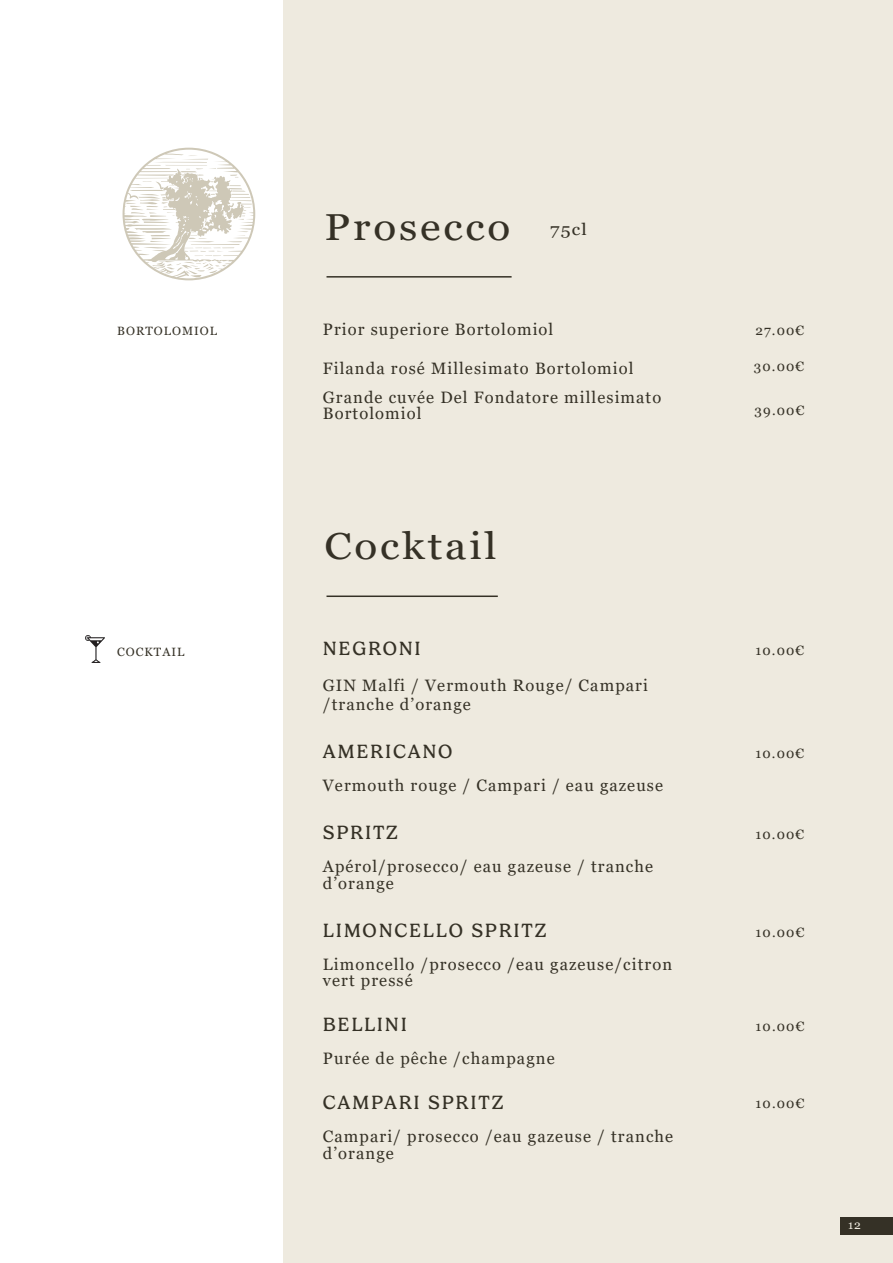
<style>
.page{position:relative;width:893px;height:1263px;background:#fff}
.page>*{position:absolute;margin:0;border:0;box-sizing:border-box;transform-origin:0 0}
.t1{font:37.5px "Georgia";letter-spacing:.065em;color:#353126;scale:1.13 1}
.t2{font:19.5px "Gelica";letter-spacing:.085em;color:#353126}
.t3{font:16.5px/16.5px "Georgia";letter-spacing:.065em;color:#353126}
.t4{font:16.5px "Georgia";letter-spacing:.065em;color:#353126;scale:1.13 1}
.t5{font:13.5px "Georgia";letter-spacing:.085em;color:#353126}
.t6{font:12px "Georgia";letter-spacing:.085em;color:#353126}
.t7{font:12px "Georgia";color:#eeeadf}
</style>
<div class="page">
<svg style="left:123px;top:148px;width:132px;height:132px"></svg>
<div style="left:283px;top:0;width:610px;height:1263px;background:#eeeadf"></div>
<hr style="left:326px;top:276px;width:186px;height:2px;background:#353126">
<hr style="left:326px;top:595px;width:172px;height:2px;background:#353126">
<div style="left:840px;top:1217px;width:53px;height:18px;background:#353126"></div>
<img style="left:85px;top:635px;width:20px;height:28px">
<h1 class="t1" style="left:325px;top:204px;width:166px">Prosecco</h1>
<p class="t4" style="left:550px;top:219px;width:34px">75cl</p>
<p class="t6" style="left:117px;top:324px;width:101px">BORTOLOMIOL</p>
<p class="t3" style="left:323px;top:322px;width:232px">Prior superiore Bortolomiol</p>
<p class="t3" style="left:323px;top:355px;width:340px;line-height:28.5px">Filanda rosé Millesimato Bortolomiol<br>Grande cuvée Del Fondatore millesimato</p>
<p class="t3" style="left:323px;top:406px;width:100px">Bortolomiol</p>
<h1 class="t1" style="left:325px;top:523px;width:154px">Cocktail</h1>
<p class="t5" style="left:755px;top:323px;width:50px">27.00€</p>
<p class="t5" style="left:754px;top:359px;width:52px">30.00€</p>
<p class="t5" style="left:755px;top:402px;width:51px">39.00€</p>
<p class="t6" style="left:117px;top:644px;width:69px">COCKTAIL</p>
<p class="t2" style="left:323px;top:638px;width:99px">NEGRONI</p>
<p class="t5" style="left:756px;top:642px;width:50px">10.00€</p>
<p class="t3" style="left:323px;top:675px;width:327px;line-height:19.5px">GIN Malfi / Vermouth Rouge/ Campari /tranche d’orange</p>
<p class="t2" style="left:323px;top:740px;width:131px">AMERICANO</p>
<p class="t3" style="left:323px;top:777px;width:342px">Vermouth rouge / Campari / eau gazeuse</p>
<p class="t2" style="left:323px;top:821px;width:77px">SPRITZ</p>
<p class="t3" style="left:323px;top:858px;width:332px">Apérol/prosecco/ eau gazeuse / tranche d’orange</p>
<p class="t2" style="left:323px;top:919px;width:225px">LIMONCELLO SPRITZ</p>
<p class="t3" style="left:323px;top:956px;width:351px">Limoncello /prosecco /eau gazeuse/citron vert pressé</p>
<p class="t2" style="left:323px;top:1013px;width:86px">BELLINI</p>
<p class="t3" style="left:323px;top:1050px;width:233px">Purée de pêche /champagne</p>
<p class="t2" style="left:323px;top:1091px;width:182px">CAMPARI SPRITZ</p>
<p class="t3" style="left:323px;top:1128px;width:352px">Campari/ prosecco /eau gazeuse / tranche d’orange</p>
<p class="t5" style="left:756px;top:745px;width:50px">10.00€</p>
<p class="t5" style="left:756px;top:826px;width:50px">10.00€</p>
<p class="t5" style="left:756px;top:924px;width:50px">10.00€</p>
<p class="t5" style="left:756px;top:1018px;width:50px">10.00€</p>
<p class="t5" style="left:756px;top:1095px;width:50px">10.00€</p>
<p class="t7" style="left:848px;top:1218px;width:14px">12</p>
</div>
